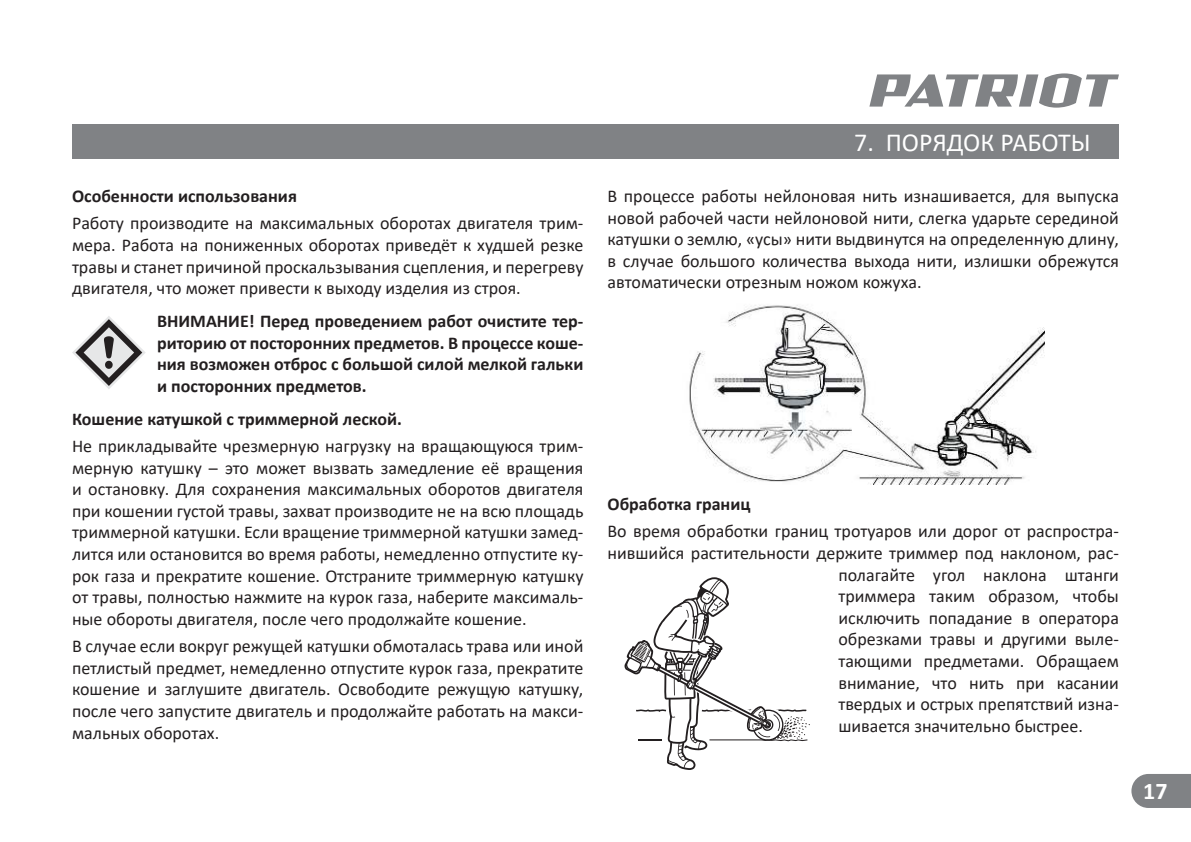
<style>
.page{position:relative;width:1191px;height:842px;background:#fff}
.page>*{position:absolute;margin:0;border:0;box-sizing:border-box;transform-origin:0 0}
.t1{font:26px "Calibri";color:#fff}
.t2{font:700 24px "Calibri";color:#fff}
.t3{font:18px/21.6px "Calibri";color:#231f20;text-align:justify}
.t4{font:700 18px/21.6px "Calibri";color:#231f20;text-align:justify}
</style>
<div class="page">
<svg style="left:869px;top:73px;width:250px;height:35px"></svg>
<div style="left:72px;top:124px;width:1047px;height:34px;background:#808285"></div>
<svg style="left:1131px;top:774px;width:60px;height:34px;background:#888a8d"></svg>
<img style="left:689px;top:305px;width:355px;height:179px">
<svg style="left:72px;top:316px;width:74px;height:73px"></svg>
<svg style="left:624px;top:577px;width:186px;height:193px"></svg>
<p class="t4" style="left:72px;top:185px;width:226px">Особенности использования</p>
<p class="t3" style="left:72px;top:212px;width:513px">Работу производите на максимальных оборотах двигателя трим&shy;мера. Работа на пониженных оборотах приведёт к худшей резке травы и станет причиной проскальзывания сцепления, и перегреву двигателя, что может привести к выходу изделия из строя.</p>
<p class="t4" style="left:157px;top:310px;width:428px">ВНИМАНИЕ! Перед проведением работ очистите тер&shy;риторию от посторонних предметов. В процессе коше&shy;ния возможен отброс с большой силой мелкой гальки и посторонних предметов.</p>
<p class="t4" style="left:72px;top:408px;width:331px">Кошение катушкой с триммерной леской.</p>
<p class="t3" style="left:72px;top:435px;width:513px">Не прикладывайте чрезмерную нагрузку на вращающуюся трим&shy;мерную катушку – это может вызвать замедление её вращения и остановку. Для сохранения максимальных оборотов двигателя при кошении густой травы, захват производите не на всю площадь триммерной катушки. Если вращение триммерной катушки замед&shy;лится или остановится во время работы, немедленно отпустите ку&shy;рок газа и прекратите кошение. Отстраните триммерную катушку от травы, полностью нажмите на курок газа, наберите максималь&shy;ные обороты двигателя, после чего продолжайте кошение.</p>
<p class="t3" style="left:72px;top:635px;width:513px">В случае если вокруг режущей катушки обмоталась трава или иной петлистый предмет, немедленно отпустите курок газа, прекратите кошение и заглушите двигатель. Освободите режущую катушку, после чего запустите двигатель и продолжайте работать на макси&shy;мальных оборотах.</p>
<h1 class="t1" style="left:854px;top:124px;width:238px">7. ПОРЯДОК РАБОТЫ</h1>
<p class="t3" style="left:607px;top:185px;width:513px">В процессе работы нейлоновая нить изнашивается, для выпуска новой рабочей части нейлоновой нити, слегка ударьте серединой катушки о землю, «усы» нити выдвинутся на определенную длину, в случае большого количества выхода нити, излишки обрежутся автоматически отрезным ножом кожуха.</p>
<p class="t4" style="left:607px;top:493px;width:145px">Обработка границ</p>
<p class="t3" style="left:607px;top:520px;width:513px">Во время обработки границ тротуаров или дорог от распростра-</p>
<p class="t3" style="left:607px;top:542px;width:513px">нившийся растительности держите триммер под наклоном, рас-</p>
<p class="t3" style="left:838px;top:563px;width:282px">полагайте угол наклона штанги</p>
<p class="t3" style="left:838px;top:585px;width:282px">триммера таким образом, чтобы</p>
<p class="t3" style="left:838px;top:607px;width:282px">исключить попадание в оператора</p>
<p class="t3" style="left:838px;top:628px;width:282px">обрезками травы и другими выле-</p>
<p class="t3" style="left:838px;top:650px;width:282px">тающими предметами. Обращаем</p>
<p class="t3" style="left:838px;top:671px;width:282px">внимание, что нить при касании</p>
<p class="t3" style="left:838px;top:693px;width:282px">твердых и острых препятствий изна-</p>
<p class="t3" style="left:838px;top:715px;width:246px">шивается значительно быстрее.</p>
<h2 class="t2" style="left:1143px;top:776px;width:26px">17</h2>
</div>
